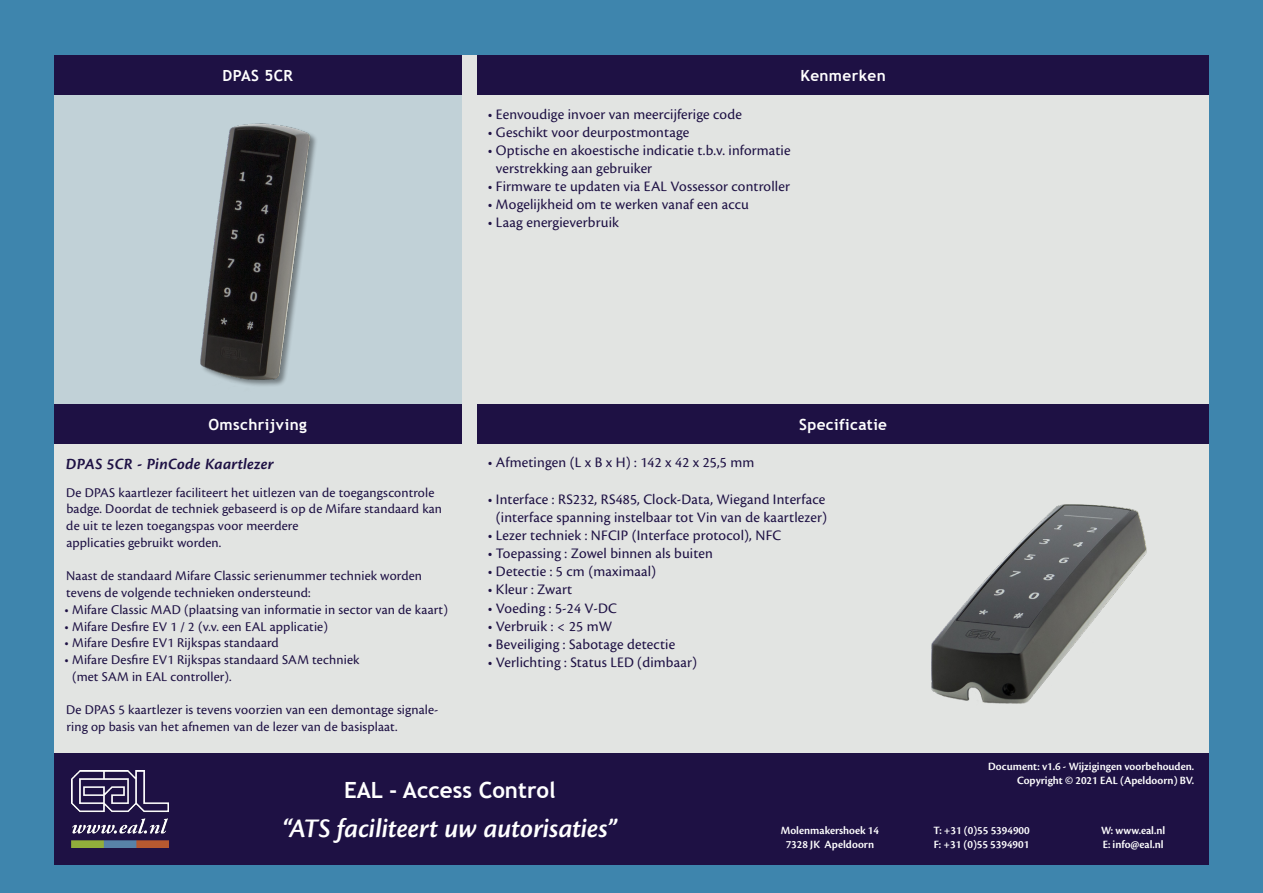
<style>
.page{position:relative;width:1263px;height:893px;background:#3e85ad}
.page>*{position:absolute;margin:0;border:0;box-sizing:border-box;transform-origin:0 0}
.t1{font:27.9px "Cronos Pro Semibold Subh It";color:#fff}
.t2{font:700 22.35px "Trebuchet MS";color:#fff}
.t3{font:16.35px "Cronos Pro Semibold Capt It";letter-spacing:.01em;color:#1e1144}
.t4{font:700 15.3px "Trebuchet MS";letter-spacing:.025em;color:#fff}
.t5{font:15.15px "Cronos Pro";letter-spacing:.01em;color:#1e1144}
.t6{font:13.95px/16.8px "Cronos Pro";letter-spacing:.01em;color:#1e1144}
.t7{font:11.7px "Cronos Pro Semibold Subh";color:#fff}
</style>
<div class="page">
<div style="left:54px;top:55px;width:1155px;height:810px;background:#e2e4e2"></div>
<div style="left:54px;top:753px;width:1155px;height:112px;background:#1e1144"></div>
<div style="left:54px;top:55px;width:407px;height:389px;background:#c1d1d7"></div>
<div style="left:54px;top:55px;width:407px;height:40px;background:#1e1144"></div>
<div style="left:54px;top:404px;width:407px;height:40px;background:#1e1144"></div>
<div style="left:477px;top:55px;width:732px;height:40px;background:#1e1144"></div>
<div style="left:477px;top:404px;width:732px;height:40px;background:#1e1144"></div>
<img style="left:71px;top:771px;width:97px;height:77px">
<img style="left:200px;top:123px;width:116px;height:263px">
<img style="left:931px;top:504px;width:216px;height:200px">
<p class="t4" style="left:222px;top:66px;width:72px">DPAS 5CR</p>
<p class="t5" style="left:488px;top:105px;width:256px">• Eenvoudige invoer van meercijferige code</p>
<p class="t5" style="left:488px;top:123px;width:203px">• Geschikt voor deurpostmontage</p>
<p class="t5" style="left:488px;top:141px;width:304px">• Optische en akoestische indicatie t.b.v. informatie</p>
<p class="t5" style="left:496px;top:160px;width:158px">verstrekking aan gebruiker</p>
<p class="t5" style="left:488px;top:178px;width:304px">• Firmware te updaten via EAL Vossessor controller</p>
<p class="t5" style="left:488px;top:196px;width:263px">• Mogelijkheid om te werken vanaf een accu</p>
<p class="t5" style="left:488px;top:214px;width:133px">• Laag energieverbruik</p>
<p class="t4" style="left:800px;top:66px;width:87px">Kenmerken</p>
<p class="t4" style="left:208px;top:415px;width:100px">Omschrijving</p>
<p class="t3" style="left:66px;top:454px;width:209px">DPAS 5CR - PinCode Kaartlezer</p>
<p class="t6" style="left:66px;top:484px;width:377px">De DPAS kaartlezer faciliteert het uitlezen van de toegangscontrole badge. Doordat de techniek gebaseerd is op de Mifare standaard kan de uit te lezen toegangspas voor meerdere</p>
<p class="t6" style="left:66px;top:534px;width:156px">applicaties gebruikt worden.</p>
<p class="t6" style="left:66px;top:568px;width:357px">Naast de standaard Mifare Classic serienummer techniek worden tevens de volgende technieken ondersteund:</p>
<p class="t6" style="left:65px;top:601px;width:385px">• Mifare Classic MAD (plaatsing van informatie in sector van de kaart)</p>
<p class="t6" style="left:65px;top:618px;width:265px">• Mifare Desfire EV 1 / 2 (v.v. een EAL applicatie)</p>
<p class="t6" style="left:65px;top:635px;width:216px">• Mifare Desfire EV1 Rijkspas standaard</p>
<p class="t6" style="left:65px;top:651px;width:296px">• Mifare Desfire EV1 Rijkspas standaard SAM techniek</p>
<p class="t6" style="left:72px;top:668px;width:161px">(met SAM in EAL controller).</p>
<p class="t6" style="left:66px;top:701px;width:374px">De DPAS 5 kaartlezer is tevens voorzien van een demontage signale&shy;ring op basis van het afnemen van de lezer van de basisplaat.</p>
<p class="t4" style="left:799px;top:415px;width:90px">Specificatie</p>
<p class="t5" style="left:488px;top:454px;width:268px">• Afmetingen (L x B x H) : 142 x 42 x 25,5 mm</p>
<p class="t5" style="left:488px;top:490px;width:339px">• Interface : RS232, RS485, Clock-Data, Wiegand Interface</p>
<p class="t5" style="left:496px;top:508px;width:333px">(interface spanning instelbaar tot Vin van de kaartlezer)</p>
<p class="t5" style="left:488px;top:526px;width:295px">• Lezer techniek : NFCIP (Interface protocol), NFC</p>
<p class="t5" style="left:488px;top:545px;width:227px">• Toepassing : Zowel binnen als buiten</p>
<p class="t5" style="left:488px;top:563px;width:170px">• Detectie : 5 cm (maximaal)</p>
<p class="t5" style="left:488px;top:581px;width:86px">• Kleur : Zwart</p>
<p class="t5" style="left:488px;top:599px;width:131px">• Voeding : 5-24 V-DC</p>
<p class="t5" style="left:488px;top:617px;width:126px">• Verbruik : &lt; 25 mW</p>
<p class="t5" style="left:488px;top:635px;width:189px">• Beveiliging : Sabotage detectie</p>
<p class="t5" style="left:488px;top:653px;width:211px">• Verlichting : Status LED (dimbaar)</p>
<p class="t2" style="left:344px;top:776px;width:213px">EAL - Access Control</p>
<p class="t1" style="left:283px;top:812px;width:336px">“ATS faciliteert uw autorisaties”</p>
<p class="t7" style="left:781px;top:824px;width:100px">Molenmakershoek 14</p>
<p class="t7" style="left:786px;top:838px;width:90px">7328 JK Apeldoorn</p>
<p class="t7" style="left:988px;top:760px;width:208px">Document: v1.6 - Wijzigingen voorbehouden.</p>
<p class="t7" style="left:1017px;top:774px;width:179px">Copyright © 2021 EAL (Apeldoorn) BV.</p>
<p class="t7" style="left:933px;top:824px;width:98px">T: +31 (0)55 5394900</p>
<p class="t7" style="left:934px;top:838px;width:97px">F: +31 (0)55 5394901</p>
<p class="t7" style="left:1101px;top:824px;width:66px">W: www.eal.nl</p>
<p class="t7" style="left:1103px;top:838px;width:62px">E: info@eal.nl</p>
</div>
